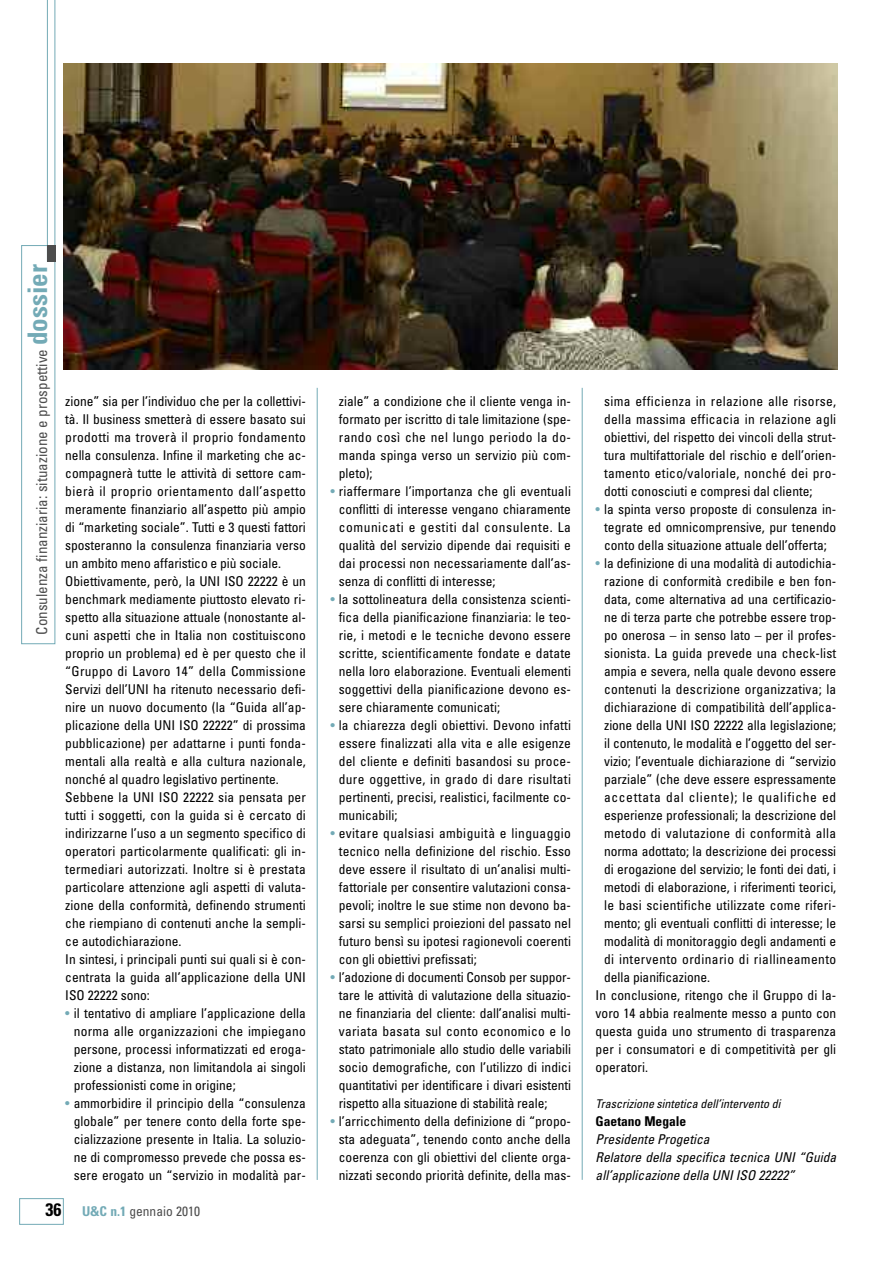
<style>
.page{position:relative;width:893px;height:1263px;background:#fff}
.page>*{position:absolute;margin:0;border:0;box-sizing:border-box;transform-origin:0 0}
.t1{font:condensed 15px "Univers";color:#4d4d4d}
.t2{font:condensed 13.5px/18px "Univers";color:#000;text-align:justify}
.t3{font:italic condensed 13.5px/18px "Univers";color:#000}
.t4{font:condensed 13.5px "Univers";letter-spacing:.03em;color:#000}
.t5{font:condensed 13.5px "Univers";letter-spacing:.045em;color:#000}
.t6{font:condensed 13.5px "Univers";letter-spacing:.025em;color:#000}
.t7{font:condensed 13.5px "Univers";color:#4d4d4d}
.t8{font:700 condensed 13.5px "Univers";color:#000}
.t9{font:italic condensed 12px "Univers";color:#000}
.s1{font-weight:700;font-size:27px;color:#73aab6}
.s2{color:#73aab6}
.s3{font-weight:700;font-size:18px;color:#000}
.s4{font-weight:700;color:#73aab6}
</style>
<div class="page">
<hr style="left:317px;top:388px;width:1px;height:792px;background:#73aab6">
<hr style="left:582px;top:388px;width:1px;height:792px;background:#73aab6">
<img style="left:64px;top:64px;width:774px;height:306px">
<div style="left:21px;top:245px;width:34px;height:399px;border:1px solid #73aab6"></div>
<svg style="left:47px;top:0;width:8px;height:245px"></svg>
<div style="left:47px;top:245px;width:8px;height:17px;background:#4d4d4d"></div>
<div style="left:19px;top:1198px;width:45px;height:27px;border:1px solid #73aab6"></div>
<p class="t1" style="left:36px;top:634px;width:372px;rotate:-90deg">Consulenza finanziaria: situazione e prospettive <span class="s1">dossier</span></p>
<p class="t2" style="left:65px;top:393px;width:242px;text-align:left">zione” sia per l’individuo che per la collettivi&shy;tà. Il business smetterà di essere basato sui prodotti ma troverà il proprio fondamento nella consulenza. Infine il marketing che ac&shy;compagnerà tutte le attività di settore cam&shy;bierà il proprio orientamento dall’aspetto meramente finanziario all’aspetto più ampio di “marketing sociale”. Tutti e 3 questi fattori sposteranno la consulenza finanziaria verso un ambito meno affaristico e più sociale.<br>Obiettivamente, però, la UNI ISO 22222 è un benchmark mediamente piuttosto elevato ri&shy;spetto alla situazione attuale (nonostante al&shy;cuni aspetti che in Italia non costituiscono proprio un problema) ed è per questo che il “Gruppo di Lavoro 14” della Commissione Servizi dell’UNI ha ritenuto necessario defi&shy;nire un nuovo documento (la “Guida all’ap&shy;plicazione della UNI ISO 22222” di prossima pubblicazione) per adattarne i punti fonda&shy;mentali alla realtà e alla cultura nazionale, nonché al quadro legislativo pertinente.<br>Sebbene la UNI ISO 22222 sia pensata per tutti i soggetti, con la guida si è cercato di indirizzarne l’uso a un segmento specifico di operatori particolarmente qualificati: gli in&shy;termediari autorizzati. Inoltre si è prestata particolare attenzione agli aspetti di valuta&shy;zione della conformità, definendo strumenti che riempiano di contenuti anche la sempli&shy;ce autodichiarazione.<br>In sintesi, i principali punti sui quali si è con&shy;centrata la guida all’applicazione della UNI ISO 22222 sono:</p>
<p class="t2" style="left:74px;top:1005px;width:234px;text-indent:-9px"><span class="s2">•</span> il tentativo di ampliare l’applicazione della norma alle organizzazioni che impiegano persone, processi informatizzati ed eroga&shy;zione a distanza, non limitandola ai singoli professionisti come in origine;</p>
<p class="t2" style="left:74px;top:1095px;width:234px;text-indent:-9px"><span class="s2">•</span> ammorbidire il principio della “consulenza globale” per tenere conto della forte spe&shy;cializzazione presente in Italia. La soluzio&shy;ne di compromesso prevede che possa es&shy;sere erogato un “servizio in modalità par-</p>
<p class="t7" style="left:45px;top:1206px;width:156px"><span class="s3">36</span> <span class="s4">U&amp;C n.1</span> gennaio 2010</p>
<p class="t2" style="left:339px;top:393px;width:234px">ziale” a condizione che il cliente venga in&shy;formato per iscritto di tale limitazione (spe&shy;rando così che nel lungo periodo la do&shy;manda spinga verso un servizio più com&shy;pleto);</p>
<p class="t2" style="left:339px;top:483px;width:234px;text-indent:-9px"><span class="s2">•</span> riaffermare l’importanza che gli eventuali conflitti di interesse vengano chiaramente comunicati e gestiti dal consulente. La qualità del servizio dipende dai requisiti e dai processi non necessariamente dall’as&shy;senza di conflitti di interesse;</p>
<p class="t2" style="left:339px;top:591px;width:234px;text-indent:-9px"><span class="s2">•</span> la sottolineatura della consistenza scienti&shy;fica della pianificazione finanziaria: le teo&shy;rie, i metodi e le tecniche devono essere scritte, scientificamente fondate e datate nella loro elaborazione. Eventuali elementi soggettivi della pianificazione devono es&shy;sere chiaramente comunicati;</p>
<p class="t2" style="left:339px;top:717px;width:234px;text-indent:-9px"><span class="s2">•</span> la chiarezza degli obiettivi. Devono infatti essere finalizzati alla vita e alle esigenze del cliente e definiti basandosi su proce&shy;dure oggettive, in grado di dare risultati pertinenti, precisi, realistici, facilmente co&shy;municabili;</p>
<p class="t2" style="left:339px;top:825px;width:234px;text-indent:-9px"><span class="s2">•</span> evitare qualsiasi ambiguità e linguaggio tecnico nella definizione del rischio. Esso deve essere il risultato di un’analisi multi&shy;fattoriale per consentire valutazioni consa&shy;pevoli; inoltre le sue stime non devono ba&shy;sarsi su semplici proiezioni del passato nel futuro bensì su ipotesi ragionevoli coerenti con gli obiettivi prefissati;</p>
<p class="t2" style="left:339px;top:969px;width:234px;text-indent:-9px"><span class="s2">•</span> l’adozione di documenti Consob per suppor&shy;tare le attività di valutazione della situazio&shy;ne finanziaria del cliente: dall’analisi multi&shy;variata basata sul conto economico e lo stato patrimoniale allo studio delle variabili socio demografiche, con l’utilizzo di indici quantitativi per identificare i divari esistenti rispetto alla situazione di stabilità reale;</p>
<p class="t2" style="left:339px;top:1113px;width:234px;text-indent:-9px"><span class="s2">•</span> l’arricchimento della definizione di “propo&shy;sta adeguata”, tenendo conto anche della coerenza con gli obiettivi del cliente orga&shy;nizzati secondo priorità definite, della mas-</p>
<p class="t2" style="left:604px;top:393px;width:234px">sima efficienza in relazione alle risorse, della massima efficacia in relazione agli obiettivi, del rispetto dei vincoli della strut&shy;tura multifattoriale del rischio e dell’orien&shy;tamento etico/valoriale, nonché dei pro&shy;dotti conosciuti e compresi dal cliente;</p>
<p class="t2" style="left:604px;top:501px;width:234px;text-indent:-9px"><span class="s2">•</span> la spinta verso proposte di consulenza in&shy;tegrate ed omnicomprensive, pur tenendo conto della situazione attuale dell’offerta;</p>
<p class="t2" style="left:596px;top:555px;width:242px"><span class="s2">•</span> la definizione di una modalità di autodichia-</p>
<p class="t2" style="left:604px;top:573px;width:234px">razione di conformità credibile e ben fon-</p>
<p class="t2" style="left:604px;top:591px;width:234px">data, come alternativa ad una certificazio-</p>
<p class="t2" style="left:604px;top:609px;width:234px">ne di terza parte che potrebbe essere trop-</p>
<p class="t2" style="left:604px;top:627px;width:234px">po onerosa – in senso lato – per il profes-</p>
<p class="t2" style="left:604px;top:645px;width:234px">sionista. La guida prevede una check-list</p>
<p class="t2" style="left:604px;top:663px;width:234px">ampia e severa, nella quale devono essere</p>
<p class="t2" style="left:604px;top:681px;width:234px">contenuti la descrizione organizzativa; la</p>
<p class="t2" style="left:604px;top:699px;width:234px">dichiarazione di compatibilità dell’applica-</p>
<p class="t2" style="left:604px;top:717px;width:234px">zione della UNI ISO 22222 alla legislazione;</p>
<p class="t2" style="left:604px;top:735px;width:234px">il contenuto, le modalità e l’oggetto del ser-</p>
<p class="t2" style="left:604px;top:753px;width:234px">vizio; l’eventuale dichiarazione di “servizio</p>
<p class="t2" style="left:604px;top:771px;width:234px">parziale” (che deve essere espressamente</p>
<p class="t5" style="left:604px;top:792px;width:234px">accettata dal cliente); le qualifiche ed</p>
<p class="t2" style="left:604px;top:807px;width:234px">esperienze professionali; la descrizione del</p>
<p class="t6" style="left:604px;top:828px;width:234px">metodo di valutazione di conformità alla</p>
<p class="t2" style="left:604px;top:843px;width:234px">norma adottato; la descrizione dei processi</p>
<p class="t2" style="left:604px;top:861px;width:234px">di erogazione del servizio; le fonti dei dati, i</p>
<p class="t2" style="left:604px;top:879px;width:234px">metodi di elaborazione, i riferimenti teorici,</p>
<p class="t2" style="left:604px;top:897px;width:234px">le basi scientifiche utilizzate come riferi-</p>
<p class="t2" style="left:604px;top:915px;width:234px">mento; gli eventuali conflitti di interesse; le</p>
<p class="t2" style="left:604px;top:933px;width:234px">modalità di monitoraggio degli andamenti e</p>
<p class="t4" style="left:604px;top:954px;width:234px">di intervento ordinario di riallineamento</p>
<p class="t2" style="left:604px;top:969px;width:108px">della pianificazione.</p>
<p class="t2" style="left:596px;top:987px;width:242px">In conclusione, ritengo che il Gruppo di la-</p>
<p class="t2" style="left:596px;top:1005px;width:242px">voro 14 abbia realmente messo a punto con</p>
<p class="t2" style="left:596px;top:1023px;width:242px">questa guida uno strumento di trasparenza</p>
<p class="t2" style="left:596px;top:1041px;width:242px">per i consumatori e di competitività per gli</p>
<p class="t2" style="left:596px;top:1059px;width:54px">operatori.</p>
<p class="t9" style="left:596px;top:1099px;width:186px">Trascrizione sintetica dell’intervento di</p>
<p class="t8" style="left:596px;top:1116px;width:92px">Gaetano Megale</p>
<p class="t3" style="left:596px;top:1131px;width:242px">Presidente Progetica<br>Relatore della specifica tecnica UNI “Guida all’applicazione della UNI ISO 22222”</p>
</div>
